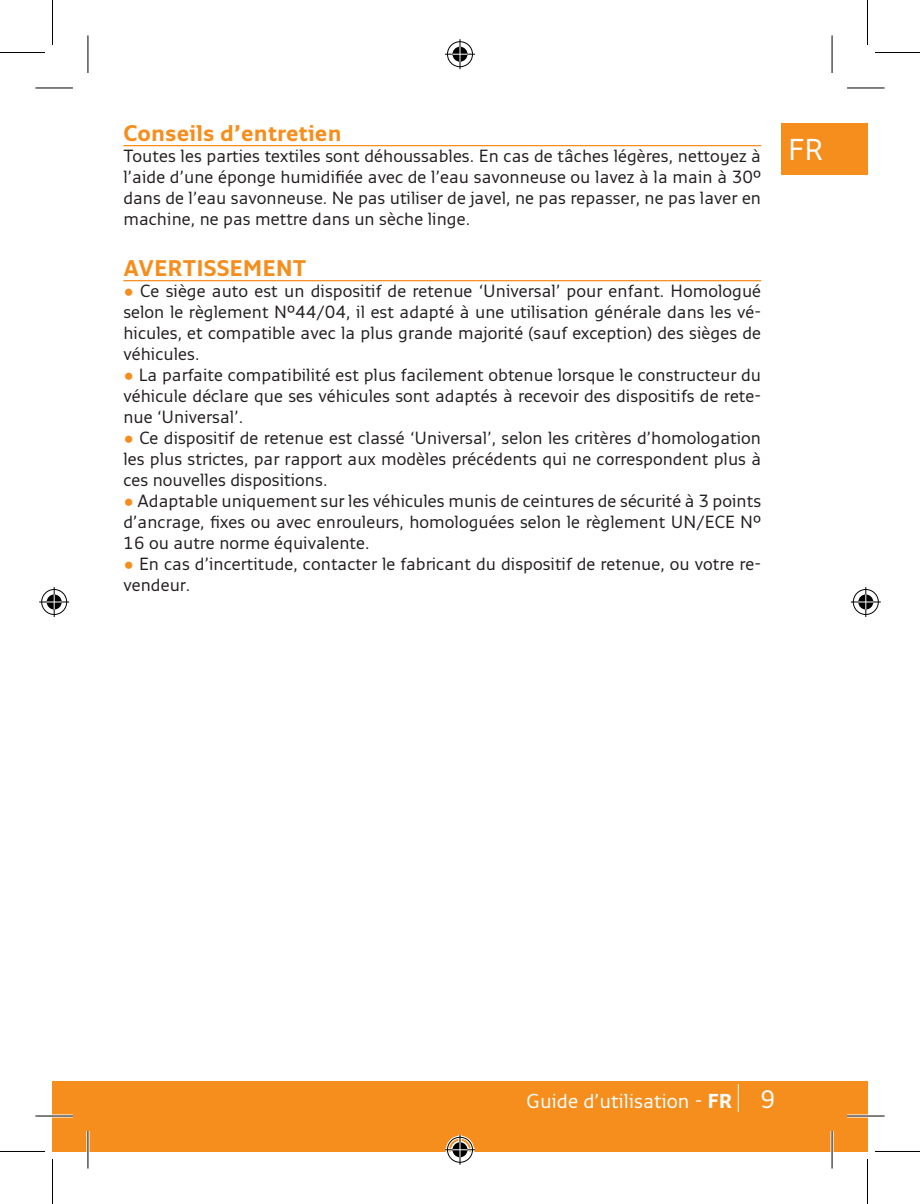
<style>
.page{position:relative;width:920px;height:1204px;background:#fff}
.page>*{position:absolute;margin:0;border:0;box-sizing:border-box;transform-origin:0 0}
.t1{font:30px "Monitor";color:#fff}
.t2{font:700 22.5px "Monitor";color:#f68e1e}
.t3{font:20px "Monitor";color:#fff}
.t4{font:17.5px/21px "Monitor";color:#231f20;text-align:justify}
.s1{color:#f68e1e}
.s2{font-weight:700}
.s3{font-size:25px}
</style>
<div class="page">
<div style="left:52px;top:1080px;width:36px;height:71px;background:#f68e1e"></div>
<div style="left:88px;top:1080px;width:779px;height:71px;background:#f68e1e"></div>
<svg style="left:738px;top:1084px;width:1px;height:27px"></svg>
<div style="left:781px;top:123px;width:86px;height:52px;background:#f68e1e"></div>
<hr style="left:123px;top:145px;width:638px;height:1px;background:#f68e1e">
<hr style="left:123px;top:280px;width:638px;height:1px;background:#f68e1e">
<hr style="left:35px;top:1114px;width:38px;height:3px;background:#fff">
<hr style="left:847px;top:1114px;width:38px;height:3px;background:#fff">
<hr style="left:86px;top:1130px;width:3px;height:38px;background:#fff">
<svg style="left:831px;top:35px;width:1px;height:38px"></svg>
<svg style="left:830px;top:1131px;width:4px;height:37px"></svg>
<hr style="left:35px;top:88px;width:38px;height:1px;background:#000">
<hr style="left:847px;top:88px;width:38px;height:1px;background:#000">
<hr style="left:35px;top:1115px;width:38px;height:1px;background:#000">
<hr style="left:847px;top:1115px;width:38px;height:1px;background:#000">
<hr style="left:88px;top:35px;width:1px;height:38px;background:#000">
<hr style="left:88px;top:1130px;width:1px;height:38px;background:#000">
<hr style="left:832px;top:35px;width:1px;height:38px;background:#000">
<hr style="left:832px;top:1130px;width:1px;height:38px;background:#000">
<hr style="left:0;top:52px;width:45px;height:1px;background:#000">
<hr style="left:875px;top:52px;width:45px;height:1px;background:#000">
<hr style="left:0;top:1150px;width:45px;height:1px;background:#000">
<hr style="left:875px;top:1150px;width:45px;height:1px;background:#000">
<hr style="left:52px;top:0;width:1px;height:45px;background:#000">
<hr style="left:52px;top:1158px;width:1px;height:45px;background:#000">
<hr style="left:867px;top:0;width:1px;height:45px;background:#000">
<hr style="left:867px;top:1158px;width:1px;height:45px;background:#000">
<div style="left:446px;top:40px;width:28px;height:28px;border:3px solid #fff;border-radius:50%"></div>
<hr style="left:445px;top:53px;width:30px;height:3px;background:#fff">
<svg style="left:458px;top:39px;width:4px;height:30px"></svg>
<div style="left:451px;top:45px;width:18px;height:18px;border:3px solid #fff;border-radius:50%"></div>
<div style="left:447px;top:41px;width:26px;height:26px;border:1px solid #000;border-radius:50%"></div>
<hr style="left:445px;top:54px;width:30px;height:1px;background:#000">
<hr style="left:460px;top:39px;width:1px;height:30px;background:#000">
<svg style="left:452px;top:47px;width:15px;height:15px"></svg>
<div style="left:446px;top:1135px;width:28px;height:28px;border:3px solid #fff;border-radius:50%"></div>
<hr style="left:445px;top:1148px;width:30px;height:3px;background:#fff">
<svg style="left:458px;top:1134px;width:4px;height:30px"></svg>
<div style="left:451px;top:1140px;width:18px;height:18px;border:3px solid #fff;border-radius:50%"></div>
<div style="left:447px;top:1136px;width:26px;height:26px;border:1px solid #000;border-radius:50%"></div>
<hr style="left:445px;top:1149px;width:30px;height:1px;background:#000">
<hr style="left:460px;top:1134px;width:1px;height:30px;background:#000">
<svg style="left:452px;top:1142px;width:15px;height:15px"></svg>
<div style="left:40px;top:588px;width:28px;height:28px;border:3px solid #fff;border-radius:50%"></div>
<hr style="left:39px;top:600px;width:30px;height:3px;background:#fff">
<hr style="left:53px;top:587px;width:3px;height:30px;background:#fff">
<div style="left:45px;top:593px;width:18px;height:18px;border:3px solid #fff;border-radius:50%"></div>
<div style="left:41px;top:589px;width:26px;height:26px;border:1px solid #000;border-radius:50%"></div>
<hr style="left:39px;top:601px;width:30px;height:1px;background:#000">
<hr style="left:54px;top:587px;width:1px;height:30px;background:#000">
<svg style="left:47px;top:594px;width:15px;height:15px"></svg>
<div style="left:852px;top:588px;width:28px;height:28px;border:3px solid #fff;border-radius:50%"></div>
<hr style="left:851px;top:600px;width:30px;height:3px;background:#fff">
<hr style="left:864px;top:587px;width:3px;height:30px;background:#fff">
<div style="left:857px;top:593px;width:18px;height:18px;border:3px solid #fff;border-radius:50%"></div>
<div style="left:853px;top:589px;width:26px;height:26px;border:1px solid #000;border-radius:50%"></div>
<hr style="left:851px;top:601px;width:30px;height:1px;background:#000">
<hr style="left:865px;top:587px;width:1px;height:30px;background:#000">
<svg style="left:858px;top:594px;width:15px;height:15px"></svg>
<p class="t2" style="left:123px;top:119px;width:220px">Conseils d’entretien</p>
<p class="t4" style="left:123px;top:145px;width:639px">Toutes les parties textiles sont déhoussables. En cas de tâches légères, nettoyez à l’aide d’une éponge humidifiée avec de l’eau savonneuse ou lavez à la main à 30° dans de l’eau savonneuse. Ne pas utiliser de javel, ne pas repasser, ne pas laver en machine, ne pas mettre dans un sèche linge.</p>
<p class="t2" style="left:123px;top:254px;width:184px">AVERTISSEMENT</p>
<p class="t4" style="left:123px;top:280px;width:639px"><span class="s1">•</span> Ce siège auto est un dispositif de retenue ‘Universal’ pour enfant. Homologué selon le règlement N°44/04, il est adapté à une utilisation générale dans les vé&shy;hicules, et compatible avec la plus grande majorité (sauf exception) des sièges de véhicules.</p>
<p class="t4" style="left:123px;top:364px;width:639px"><span class="s1">•</span> La parfaite compatibilité est plus facilement obtenue lorsque le constructeur du véhicule déclare que ses véhicules sont adaptés à recevoir des dispositifs de rete&shy;nue ‘Universal’.</p>
<p class="t4" style="left:123px;top:427px;width:639px"><span class="s1">•</span> Ce dispositif de retenue est classé ‘Universal’, selon les critères d’homologation les plus strictes, par rapport aux modèles précédents qui ne correspondent plus à ces nouvelles dispositions.</p>
<p class="t4" style="left:123px;top:490px;width:639px"><span class="s1">•</span> Adaptable uniquement sur les véhicules munis de ceintures de sécurité à 3 points d’ancrage, fixes ou avec enrouleurs, homologuées selon le règlement UN/ECE N° 16 ou autre norme équivalente.</p>
<p class="t4" style="left:123px;top:553px;width:639px"><span class="s1">•</span> En cas d’incertitude, contacter le fabricant du dispositif de retenue, ou votre re&shy;vendeur.</p>
<h1 class="t1" style="left:788px;top:131px;width:37px">FR</h1>
<p class="t3" style="left:527px;top:1088px;width:250px">Guide d’utilisation - <span class="s2">FR</span> <span class="s3">9</span></p>
</div>
